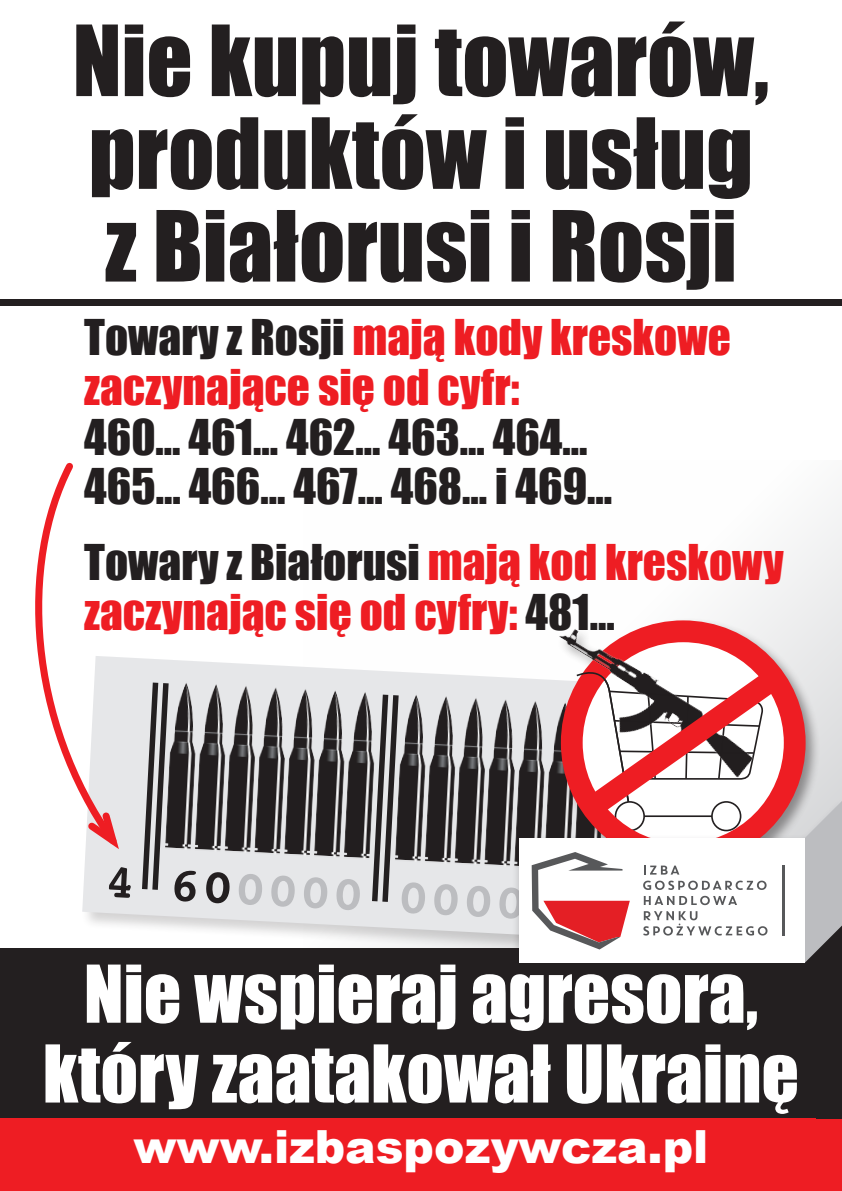
<style>
.page{position:relative;width:842px;height:1191px;background:#fff}
.page>*{position:absolute;margin:0;border:0;box-sizing:border-box;transform-origin:0 0}
.t1{font:90.5px/92.7px "Impact";color:#231f20}
.t2{font:73.5px/79.8px "Impact";color:#fff;text-align:center}
.t3{font:700 48px "Courier";color:#bcbdc0}
.t4{font:900 45.7px "Arial";color:#fff}
.t5{font:45.3px/50px "Impact";color:#ee1d23}
.t6{font:45.3px/50px "Impact";color:#231f20}
.s1{color:#231f20}
</style>
<div class="page">
<svg style="left:728px;top:503px;width:114px;height:295px;fill:#f3f3f4"></svg>
<div style="left:0;top:948px;width:842px;height:170px;background:#231f20"></div>
<div style="left:0;top:1118px;width:842px;height:73px;background:#ee1d23"></div>
<div style="left:81px;top:655px;width:610px;height:304px;background:#231f20;opacity:.2"></div>
<svg style="left:82px;top:656px;width:448px;height:286px;fill:#e6e7e9"></svg>
<svg style="left:139px;top:677px;width:33px;height:218px;background:#a2a1a3"></svg>
<svg style="left:369px;top:689px;width:33px;height:218px;background:#919092"></svg>
<img style="left:163px;top:681px;width:39px;height:169px">
<img style="left:393px;top:693px;width:39px;height:169px">
<img style="left:193px;top:682px;width:38px;height:170px">
<img style="left:423px;top:694px;width:38px;height:170px">
<img style="left:223px;top:684px;width:38px;height:169px">
<img style="left:453px;top:696px;width:38px;height:169px">
<img style="left:252px;top:685px;width:39px;height:170px">
<img style="left:482px;top:697px;width:39px;height:170px">
<img style="left:282px;top:687px;width:39px;height:169px">
<img style="left:512px;top:699px;width:18px;height:99px">
<img style="left:312px;top:689px;width:39px;height:169px">
<img style="left:342px;top:690px;width:38px;height:169px">
<svg style="left:35px;top:462px;width:88px;height:388px"></svg>
<svg style="left:82px;top:807px;width:43px;height:50px;background:#eab3b6"></svg>
<div style="left:556px;top:617px;width:265px;height:263px;background:#231f20;opacity:.45"></div>
<img style="left:530px;top:622px;width:232px;height:176px">
<svg style="left:565px;top:650px;width:236px;height:148px"></svg>
<div style="left:0;top:299px;width:842px;height:6px;background:#231f20"></div>
<div style="left:511px;top:798px;width:331px;height:180px;background:#231f20;opacity:.35"></div>
<svg style="left:804px;top:801px;width:38px;height:162px;background:#afafb2"></svg>
<div style="left:519px;top:838px;width:285px;height:125px;background:#fff"></div>
<svg style="left:532px;top:663px;width:235px;height:286px"></svg>
<hr style="left:782px;top:865px;width:2px;height:70px;background:#57585a">
<h1 class="t1" style="left:73px;top:12px;width:698px">Nie kupuj towarów, produktów i usług z Białorusi i Rosji</h1>
<p class="t5" style="left:84px;top:310px;width:648px"><span class="s1">Towary z Rosji</span> mają kody kreskowe zaczynające się od cyfr:</p>
<p class="t6" style="left:84px;top:410px;width:529px">460… 461… 462… 463… 464…<br>465… 466… 467… 468… i 469…</p>
<p class="t5" style="left:84px;top:536px;width:701px"><span class="s1">Towary z Białorusi</span> mają kod kreskowy zaczynając się od cyfry: <span class="s1">481…</span></p>
<p class="t3" style="left:108px;top:843px;width:487px;rotate:3deg"><span class="s1">4 60</span>0000 000000</p>
<h2 class="t2" style="left:43px;top:952px;width:758px">Nie wspieraj agresora, który zaatakował Ukrainę</h2>
<p class="t4" style="left:133px;top:1113px;width:576px">www.izbaspozywcza.pl</p>
</div>
